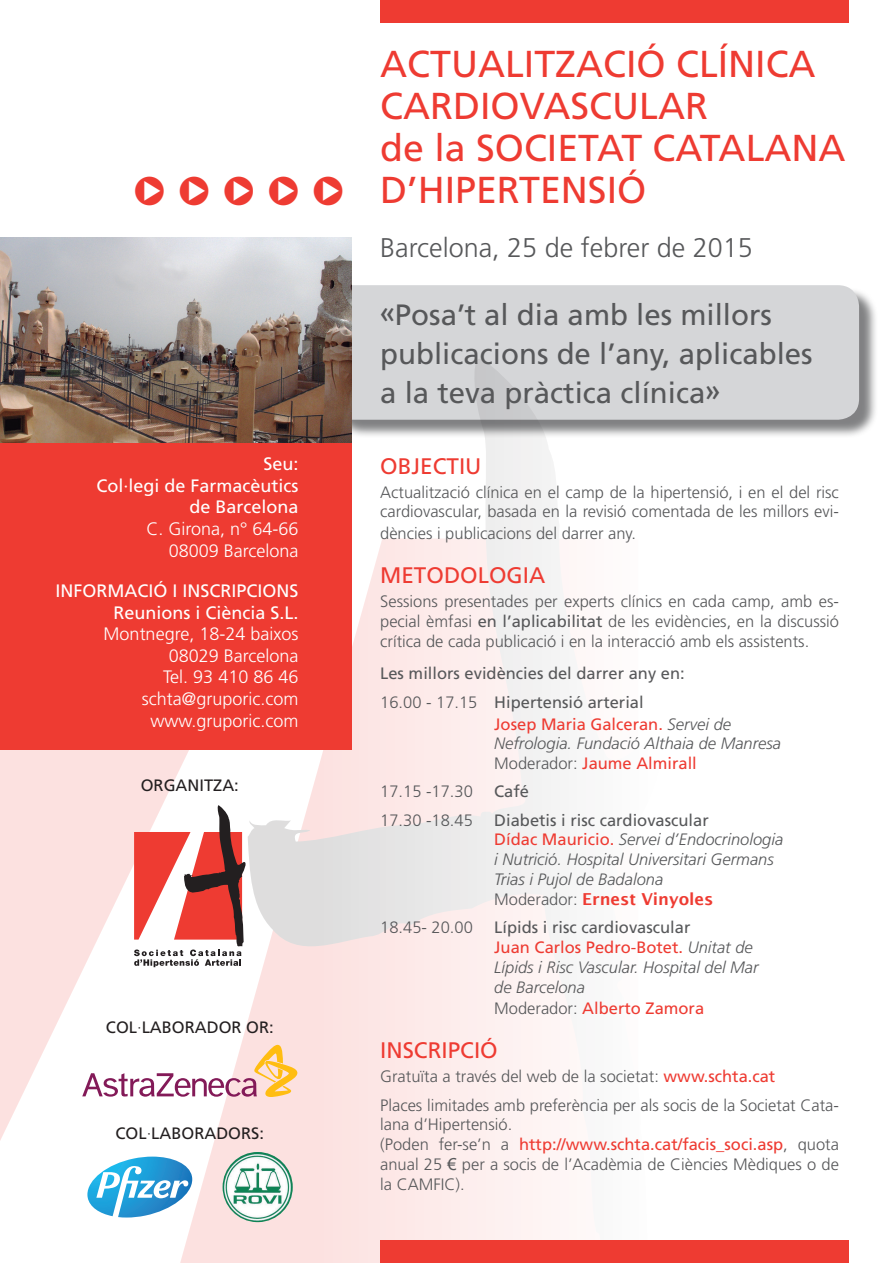
<style>
.page{position:relative;width:893px;height:1263px;background:#fff}
.page>*{position:absolute;margin:0;border:0;box-sizing:border-box;transform-origin:0 0}
.t1{font:37.5px/42px "Frutiger";color:#ee3b32}
.t2{font:29.4px/39px "Frutiger";color:#57585a}
.t3{font:300 27px "Frutiger";color:#57585a}
.t4{font:22.5px "Frutiger";color:#ee3b32}
.t5{font:300 18px/21.6px "Frutiger";color:#fff;text-align:right}
.t6{font:18px/21.6px "Frutiger";color:#fff;text-align:right}
.t7{font:300 16.5px/19.8px "Frutiger";color:#57585a}
.t8{font:italic 300 16.5px/19.8px "Frutiger";color:#57585a}
.t9{font:16.5px "Frutiger";color:#57585a}
.t10{font:16.5px "Frutiger";color:#ee3b32}
.t11{font:16.5px "Frutiger";color:#231f20}
.t12{font:600 16.5px "Lucida Sans";color:#ee3b32}
.s1{font-weight:300}
.s2{font-family:"Ubuntu"}
.s3{font-weight:400}
.s4{font-weight:400;font-style:normal;color:#ee3b32}
.s5{font-weight:300;color:#57585a}
.s6{font-family:"Frutiger";font-weight:300;color:#57585a}
.s7{font-weight:400;font-style:normal}
.s8{font-weight:400;color:#ee3b32}
.s9{font-family:"Arial";font-weight:400}
</style>
<div class="page">
<div style="left:334px;top:287px;width:544px;height:152px;background:#57585a;opacity:.75"></div>
<div style="left:332px;top:285px;width:527px;height:135px;background:#d5d6d8;border-radius:21px"></div>
<div style="left:0;top:237px;width:351px;height:512px;background:#ee3b32"></div>
<svg style="left:0;top:749px;width:180px;height:469px;fill:#fce1e0"></svg>
<svg style="left:180px;top:749px;width:68px;height:514px"></svg>
<svg style="left:248px;top:357px;width:416px;height:906px"></svg>
<svg style="left:82px;top:1045px;width:215px;height:52px"></svg>
<svg style="left:134px;top:805px;width:114px;height:162px"></svg>
<div style="left:380px;top:1241px;width:469px;height:22px;background:#ee3b32"></div>
<div style="left:380px;top:1px;width:469px;height:22px;background:#ee3b32"></div>
<svg style="left:87px;top:1156px;width:105px;height:61px"></svg>
<img style="left:223px;top:1152px;width:70px;height:70px;border-radius:35px">
<img style="left:0;top:237px;width:351px;height:205px">
<p class="t6" style="left:263px;top:453px;width:37px">Seu:</p>
<p class="t6" style="left:96px;top:474px;width:204px">Col·legi de Farmacèutics de Barcelona</p>
<p class="t5" style="left:146px;top:518px;width:153px">C. Girona, n° 64-66<br>08009 Barcelona</p>
<p class="t6" style="left:55px;top:580px;width:245px">INFORMACIÓ I INSCRIPCIONS</p>
<p class="t6" style="left:113px;top:601px;width:187px">Reunions i Ciència S.L.</p>
<p class="t5" style="left:104px;top:623px;width:196px">Montnegre, 18-24 baixos</p>
<p class="t5" style="left:163px;top:645px;width:137px;text-align:left">08029 Barcelona<br>Tel. 93 410 86 46</p>
<p class="t5" style="left:142px;top:688px;width:158px">schta@gruporic.com</p>
<p class="t5" style="left:150px;top:709px;width:150px">www.gruporic.com</p>
<p class="t11" style="left:141px;top:776px;width:100px">ORGANITZA:</p>
<p class="t11" style="left:106px;top:1017px;width:169px">COL<span class="s1">·</span>LABORADOR OR:</p>
<p class="t11" style="left:116px;top:1123px;width:150px">COL<span class="s1">·</span>LABORADORS:</p>
<p class="t1" style="left:380px;top:42px;width:467px">ACTUALITZACIÓ CLÍNICA<br>CARDIOVASCULAR<br>de la SOCIETAT CATALANA<br>D’HIPERTENSIÓ</p>
<p class="t3" style="left:380px;top:233px;width:374px">Barcelona, 25 de febrer de 2015</p>
<p class="t2" style="left:380px;top:295px;width:434px"><span class="s2">«</span>Posa’t al dia amb les millors publicacions de l’any, aplicables a la teva pràctica clínica<span class="s2">»</span></p>
<p class="t4" style="left:380px;top:452px;width:103px">OBJECTIU</p>
<p class="t7" style="left:380px;top:482px;width:460px">Actualització clínica en el camp de la hipertensió, i en el del risc cardiovascular, basada en la revisió comentada de les millors evi-</p>
<p class="t7" style="left:380px;top:523px;width:257px">dències i publicacions del darrer any.</p>
<p class="t4" style="left:380px;top:562px;width:167px">METODOLOGIA</p>
<p class="t7" style="left:380px;top:591px;width:460px;text-align:justify">Sessions presentades per experts clínics en cada camp, amb es&shy;pecial èmfasi <span class="s3">en l’aplicabilitat</span> de les evidències, en la discussió crítica de cada publicació i en la interacció amb els assistents.</p>
<p class="t9" style="left:380px;top:664px;width:306px">Les millors evidències del darrer any en:</p>
<p class="t9" style="left:380px;top:692px;width:265px"><span class="s1">16.00 - 17.15</span> Hipertensió arterial</p>
<p class="t8" style="left:494px;top:714px;width:288px"><span class="s4">Josep Maria Galceran.</span> Servei de<br>Nefrologia. Fundació Althaia de Manresa</p>
<p class="t10" style="left:494px;top:754px;width:204px"><span class="s5">Moderador:</span> Jaume Almirall</p>
<p class="t7" style="left:380px;top:782px;width:94px">17.15 -17.30</p>
<p class="t9" style="left:494px;top:782px;width:36px">Café</p>
<p class="t7" style="left:380px;top:810px;width:94px">17.30 -18.45</p>
<p class="t9" style="left:494px;top:810px;width:216px">Diabetis i risc cardiovascular</p>
<p class="t8" style="left:494px;top:830px;width:291px"><span class="s4">Dídac Mauricio.</span> Servei d’Endocrinologia i Nutrició. Hospital Universitari Germans<br>Trias i Pujol de Badalona</p>
<p class="t12" style="left:494px;top:889px;width:221px"><span class="s6">Moderador:</span> Ernest Vinyoles</p>
<p class="t7" style="left:380px;top:918px;width:94px">18.45- 20.00</p>
<p class="t8" style="left:494px;top:917px;width:266px"><span class="s7">Lípids i risc cardiovascular<br></span><span class="s4">Juan Carlos Pedro-Botet.</span> Unitat de<br>Lípids i Risc Vascular. Hospital del Mar de Barcelona</p>
<p class="t10" style="left:494px;top:999px;width:211px"><span class="s5">Moderador:</span> Alberto Zamora</p>
<p class="t4" style="left:380px;top:1037px;width:119px">INSCRIPCIÓ</p>
<p class="t7" style="left:380px;top:1067px;width:397px">Gratuïta a través del web de la societat: <span class="s8">www.schta.cat</span></p>
<p class="t7" style="left:380px;top:1095px;width:460px">Places limitades amb preferència per als socis de la Societat Cata&shy;lana d’Hipertensió.</p>
<p class="t7" style="left:380px;top:1134px;width:460px;text-align:justify">(Poden fer-se’n a <span class="s8">http://www.schta.cat/facis_soci.asp</span>, quota anual 25 <span class="s9">€</span> per a socis de l’Acadèmia de Ciències Mèdiques o de la CAMFIC).</p>
</div>
